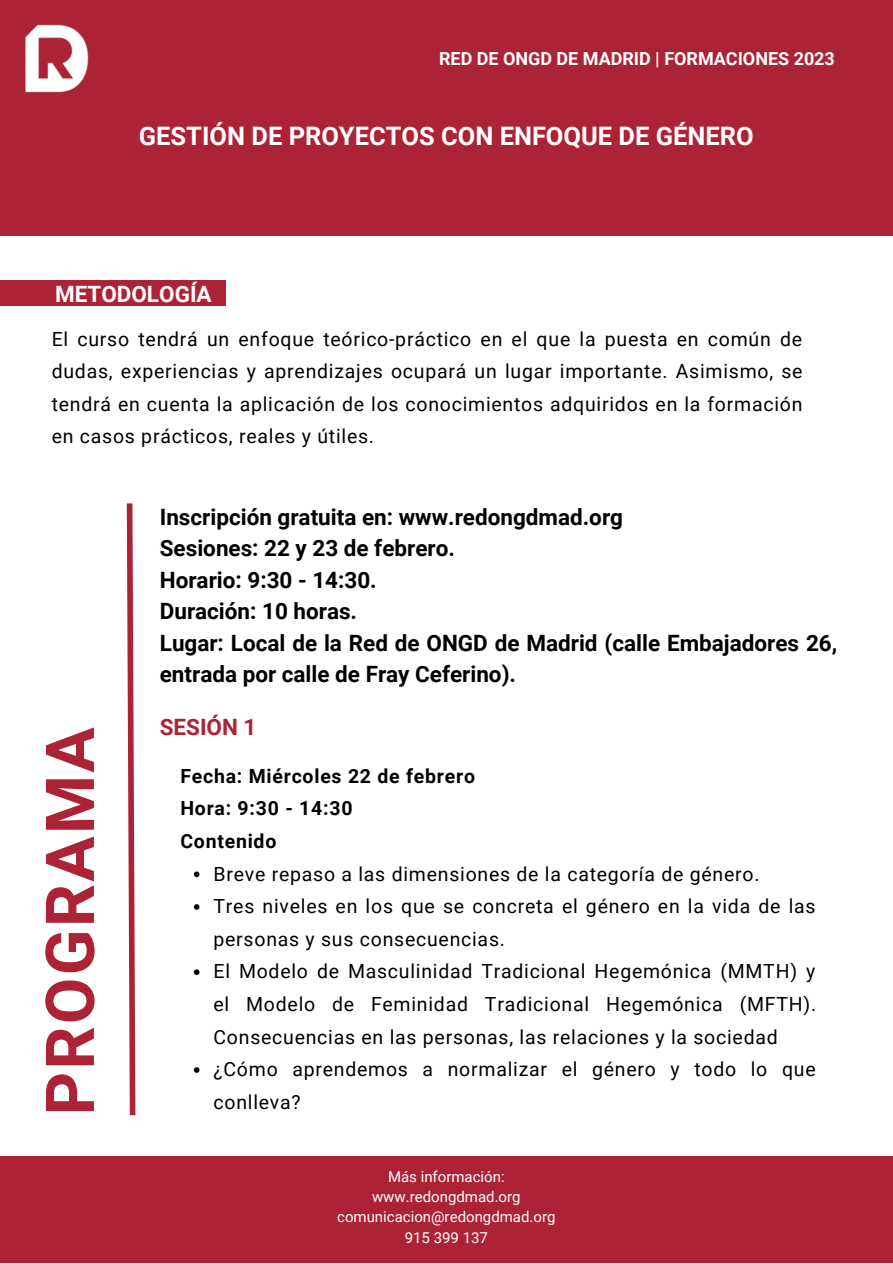
<style>
.page{position:relative;width:893px;height:1264px;background:#fff}
.page>*{position:absolute;margin:0;border:0;box-sizing:border-box;transform-origin:0 0}
.t1{font:700 67.5px "Roboto";letter-spacing:.035em;color:#ab2334}
.t2{font:700 25.5px "Roboto";color:#fff}
.t3{font:700 22.5px/31.5px "Roboto";color:#000}
.t4{font:700 22.5px "Roboto";color:#fff}
.t5{font:700 22.5px "Roboto";color:#ab2334}
.t6{font:19.5px/32.5px "Roboto";letter-spacing:.04em;color:#000}
.t7{font:700 19.5px/32.5px "Roboto";letter-spacing:.04em;color:#000}
.t8{font:700 18px "Roboto";color:#fff}
.t9{font:15px/20.2px "Roboto";color:#fff;text-align:center}
</style>
<div class="page">
<svg style="left:126px;top:503px;width:10px;height:613px"></svg>
<div style="left:0;top:0;width:892px;height:235px;background:#ab2334"></div>
<img style="left:25px;top:24px;width:64px;height:69px">
<svg style="left:194px;top:871px;width:5px;height:6px"></svg>
<svg style="left:194px;top:904px;width:5px;height:5px"></svg>
<svg style="left:194px;top:969px;width:5px;height:6px"></svg>
<svg style="left:194px;top:1067px;width:5px;height:5px"></svg>
<div style="left:0;top:1156px;width:892px;height:106px;background:#ab2334"></div>
<div style="left:0;top:280px;width:226px;height:26px;background:#ab2334"></div>
<p class="t8" style="left:439px;top:48px;width:397px">RED DE ONGD DE MADRID | FORMACIONES 2023</p>
<h2 class="t2" style="left:139px;top:121px;width:616px">GESTIÓN DE PROYECTOS CON ENFOQUE DE GÉNERO</h2>
<p class="t4" style="left:55px;top:281px;width:158px">METODOLOGÍA</p>
<p class="t6" style="left:52px;top:323px;width:752px;text-align:justify">El curso tendrá un enfoque teórico-práctico en el que la puesta en común de dudas, experiencias y aprendizajes ocupará un lugar importante. Asimismo, se tendrá en cuenta la aplicación de los conocimientos adquiridos en la formación en casos prácticos, reales y útiles.</p>
<h1 class="t1" style="left:31px;top:1115px;width:389px;rotate:-90deg">PROGRAMA</h1>
<p class="t3" style="left:160px;top:501px;width:679px">Inscripción gratuita en: www.redongdmad.org<br>Sesiones: 22 y 23 de febrero.<br>Horario: 9:30 - 14:30.<br>Duración: 10 horas.<br>Lugar: Local de la Red de ONGD de Madrid (calle Embajadores 26, entrada por calle de Fray Ceferino).</p>
<p class="t5" style="left:160px;top:714px;width:98px">SESIÓN 1</p>
<p class="t7" style="left:180px;top:759px;width:296px">Fecha: Miércoles 22 de febrero<br>Hora: 9:30 - 14:30<br>Contenido</p>
<p class="t6" style="left:213px;top:857px;width:604px">Breve repaso a las dimensiones de la categoría de género.<br>Tres niveles en los que se concreta el género en la vida de las personas y sus consecuencias.<br>El Modelo de Masculinidad Tradicional Hegemónica (MMTH) y el Modelo de Feminidad Tradicional Hegemónica (MFTH).<br>Consecuencias en las personas, las relaciones y la sociedad ¿Cómo aprendemos a normalizar el género y todo lo que conlleva?</p>
<p class="t9" style="left:337px;top:1166px;width:220px">Más información: www.redongdmad.org comunicacion@redongdmad.org<br>915 399 137</p>
</div>
